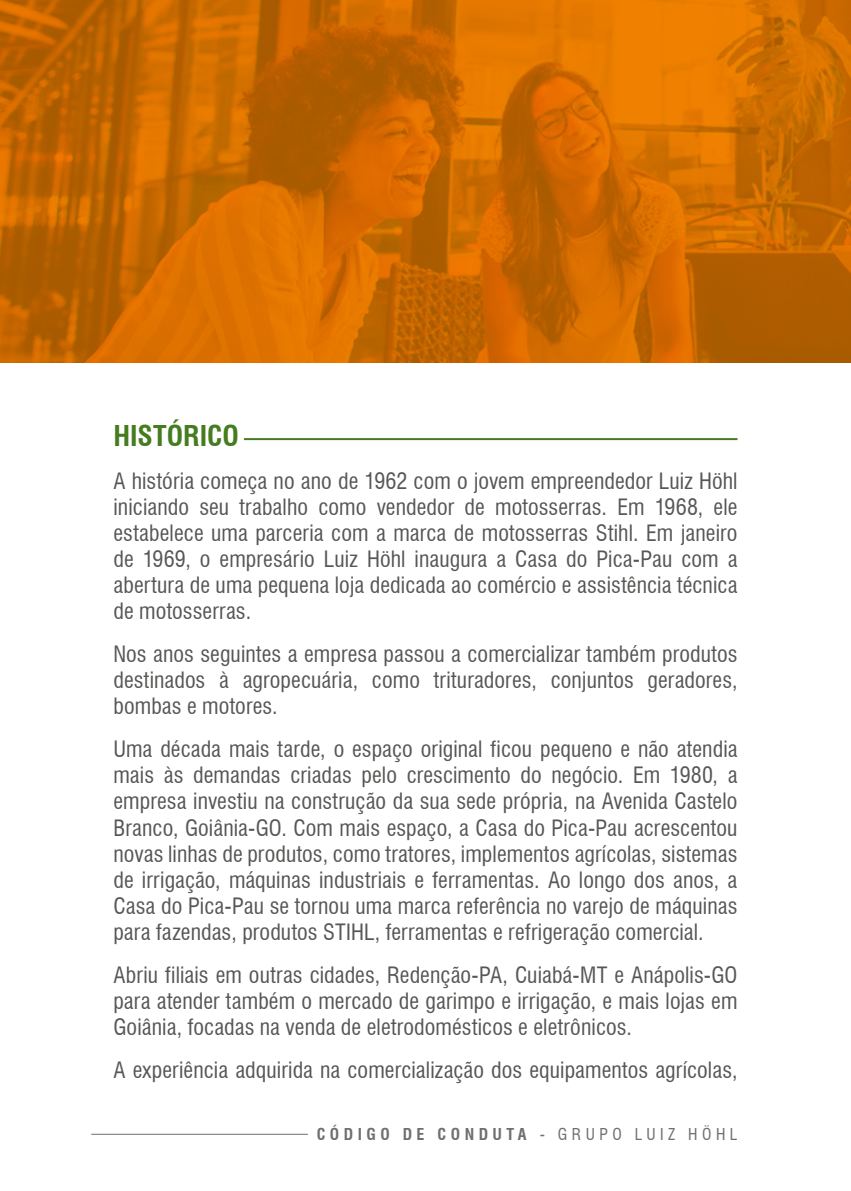
<style>
.page{position:relative;width:851px;height:1191px;background:#fff}
.page>*{position:absolute;margin:0;border:0;box-sizing:border-box;transform-origin:0 0}
.t1{font:700 condensed 28px "Swiss 721 BT";color:#457c1f}
.t2{font:condensed 22px/26px "Swiss 721 BT";letter-spacing:.005em;color:#575756;text-align:justify}
.t3{font:700 condensed 16px "Swiss 721 BT";letter-spacing:.28em;color:#706f6f}
.s1{font-weight:400}
</style>
<div class="page">
<hr style="left:91px;top:1133px;width:217px;height:1px;background:#706f6f">
<svg style="left:0;top:0;width:850px;height:363px"></svg>
<hr style="left:244px;top:438px;width:493px;height:2px;background:#457c1f">
<p class="t1" style="left:113px;top:419px;width:127px">HISTÓRICO</p>
<p class="t2" style="left:113px;top:468px;width:625px">A história começa no ano de 1962 com o jovem empreendedor Luiz Höhl iniciando seu trabalho como vendedor de motosserras. Em 1968, ele estabelece uma parceria com a marca de motosserras Stihl. Em janeiro de 1969, o empresário Luiz Höhl inaugura a Casa do Pica-Pau com a abertura de uma pequena loja dedicada ao comércio e assistência técnica de motosserras.</p>
<p class="t2" style="left:113px;top:641px;width:625px">Nos anos seguintes a empresa passou a comercializar também produtos destinados à agropecuária, como trituradores, conjuntos geradores, bombas e motores.</p>
<p class="t2" style="left:113px;top:736px;width:625px">Uma década mais tarde, o espaço original ficou pequeno e não atendia mais às demandas criadas pelo crescimento do negócio. Em 1980, a empresa investiu na construção da sua sede própria, na Avenida Castelo Branco, Goiânia-GO. Com mais espaço, a Casa do Pica-Pau acrescentou novas linhas de produtos, como tratores, implementos agrícolas, sistemas de irrigação, máquinas industriais e ferramentas. Ao longo dos anos, a Casa do Pica-Pau se tornou uma marca referência no varejo de máquinas para fazendas, produtos STIHL, ferramentas e refrigeração comercial.</p>
<p class="t2" style="left:113px;top:961px;width:625px">Abriu filiais em outras cidades, Redenção-PA, Cuiabá-MT e Anápolis-GO para atender também o mercado de garimpo e irrigação, e mais lojas em Goiânia, focadas na venda de eletrodomésticos e eletrônicos.</p>
<p class="t2" style="left:113px;top:1056px;width:625px">A experiência adquirida na comercialização dos equipamentos agrícolas,</p>
<p class="t3" style="left:316px;top:1125px;width:422px">CÓDIGO DE CONDUTA <span class="s1">- GRUPO LUIZ HÖHL</span></p>
</div>
